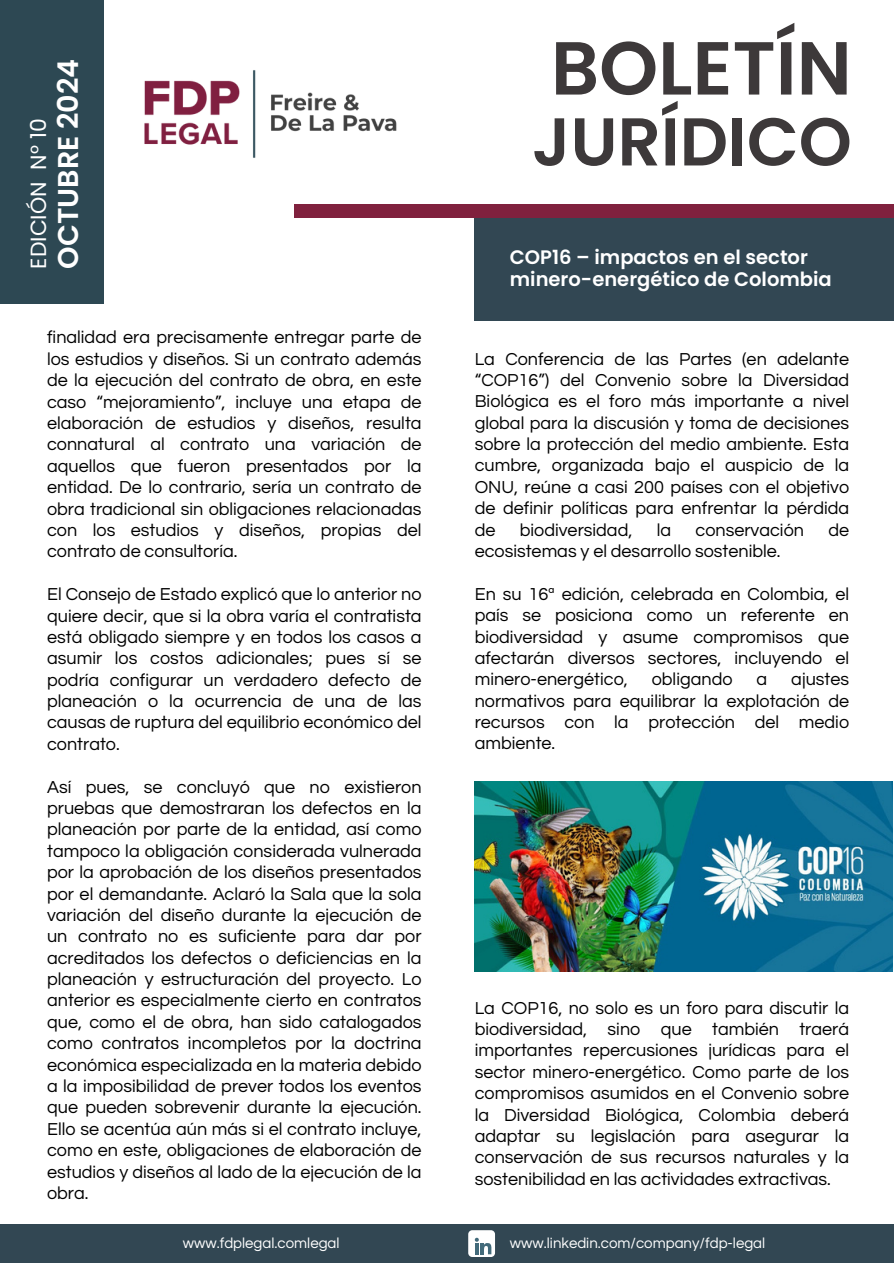
<style>
.page{position:relative;width:894px;height:1264px;background:#fff}
.page>*{position:absolute;margin:0;border:0;box-sizing:border-box;transform-origin:0 0}
.t1{font:600 75px "Poppins";color:#3d393a}
.t2{font:600 67.5px "Poppins";color:#3d393a}
.t3{font:600 28.65px "Poppins";color:#fff}
.t4{font:21.9px "Poppins";color:#fff}
.t5{font:600 19.5px/22.5px "Poppins";color:#fff}
.t6{font:18px/21.3px "Questrial";color:#000;text-align:justify}
.t7{font:15px "Questrial";color:#fff}
</style>
<div class="page">
<div style="left:294px;top:204px;width:599px;height:14px;background:#80213e"></div>
<div style="left:474px;top:218px;width:419px;height:102px;background:#324753"></div>
<div style="left:0;top:1224px;width:893px;height:38px;background:#324753"></div>
<div style="left:468px;top:1230px;width:27px;height:26px;background:#fff;border-radius:4px"></div>
<svg style="left:474px;top:1237px;width:17px;height:17px"></svg>
<div style="left:0;top:0;width:103px;height:304px;background:#2d4853"></div>
<img style="left:474px;top:781px;width:418px;height:190px">
<img style="left:144px;top:70px;width:253px;height:88px">
<p class="t4" style="left:23px;top:269px;width:151px;rotate:-90deg">EDICIÓN N° 10</p>
<h5 class="t3" style="left:48px;top:268px;width:211px;rotate:-90deg">OCTUBRE 2024</h5>
<p class="t6" style="left:47px;top:327px;width:376px">finalidad era precisamente entregar parte de los estudios y diseños. Si un contrato además de la ejecución del contrato de obra, en este caso “mejoramiento”, incluye una etapa de elaboración de estudios y diseños, resulta connatural al contrato una variación de aquellos que fueron presentados por la entidad. De lo contrario, sería un contrato de obra tradicional sin obligaciones relacionadas con los estudios y diseños, propias del contrato de consultoría.</p>
<h1 class="t6" style="left:47px;top:584px;width:376px">El Consejo de Estado explicó que lo anterior no quiere decir, que si la obra varía el contratista está obligado siempre y en todos los casos a asumir los costos adicionales; pues sí se podría configurar un verdadero defecto de planeación o la ocurrencia de una de las causas de ruptura del equilibrio económico del contrato.</h1>
<h4 class="t6" style="left:47px;top:776px;width:376px">Así pues, se concluyó que no existieron pruebas que demostraran los defectos en la planeación por parte de la entidad, así como tampoco la obligación considerada vulnerada por la aprobación de los diseños presentados por el demandante. Aclaró la Sala que la sola variación del diseño durante la ejecución de un contrato no es suficiente para dar por acreditados los defectos o deficiencias en la planeación y estructuración del proyecto. Lo anterior es especialmente cierto en contratos que, como el de obra, han sido catalogados como contratos incompletos por la doctrina económica especializada en la materia debido a la imposibilidad de prever todos los eventos que pueden sobrevenir durante la ejecución.<br>Ello se acentúa aún más si el contrato incluye, como en este, obligaciones de elaboración de estudios y diseños al lado de la ejecución de la obra.</h4>
<h2 class="t1" style="left:550px;top:16px;width:302px">BOLETÍN</h2>
<h2 class="t2" style="left:532px;top:95px;width:321px">JURÍDICO</h2>
<h5 class="t5" style="left:509px;top:246px;width:323px">COP16 – impactos en el sector minero-energético de Colombia</h5>
<h5 class="t6" style="left:474px;top:348px;width:376px">La Conferencia de las Partes (en adelante “COP16”) del Convenio sobre la Diversidad Biológica es el foro más importante a nivel global para la discusión y toma de decisiones sobre la protección del medio ambiente. Esta cumbre, organizada bajo el auspicio de la ONU, reúne a casi 200 países con el objetivo de definir políticas para enfrentar la pérdida de</h5>
<h5 class="t6" style="left:519px;top:519px;width:114px">biodiversidad,</h5>
<h5 class="t6" style="left:656px;top:519px;width:16px">la</h5>
<h5 class="t6" style="left:695px;top:519px;width:110px">conservación</h5>
<h5 class="t6" style="left:828px;top:519px;width:22px">de</h5>
<h5 class="t6" style="left:474px;top:541px;width:307px">ecosistemas y el desarrollo sostenible.</h5>
<h5 class="t6" style="left:474px;top:583px;width:376px">En su 16ª edición, celebrada en Colombia, el país se posiciona como un referente en biodiversidad y asume compromisos que afectarán diversos sectores, incluyendo el minero-energético,</h5>
<h5 class="t6" style="left:651px;top:669px;width:82px">obligando</h5>
<h5 class="t6" style="left:756px;top:669px;width:12px">a</h5>
<h5 class="t6" style="left:474px;top:669px;width:376px;text-indent:316px">ajustes normativos para equilibrar la explotación de recursos con la protección del medio ambiente.</h5>
<p class="t6" style="left:474px;top:997px;width:376px">La COP16, no solo es un foro para discutir la biodiversidad, sino que también traerá importantes repercusiones jurídicas para el sector minero-energético. Como parte de los compromisos asumidos en el Convenio sobre la Diversidad Biológica, Colombia deberá adaptar su legislación para asegurar la conservación de sus recursos naturales y la sostenibilidad en las actividades extractivas.</p>
<h5 class="t7" style="left:183px;top:1235px;width:158px">www.fdplegal.comlegal</h5>
<h5 class="t7" style="left:509px;top:1235px;width:257px">www.linkedin.com/company/fdp-legal</h5>
</div>
